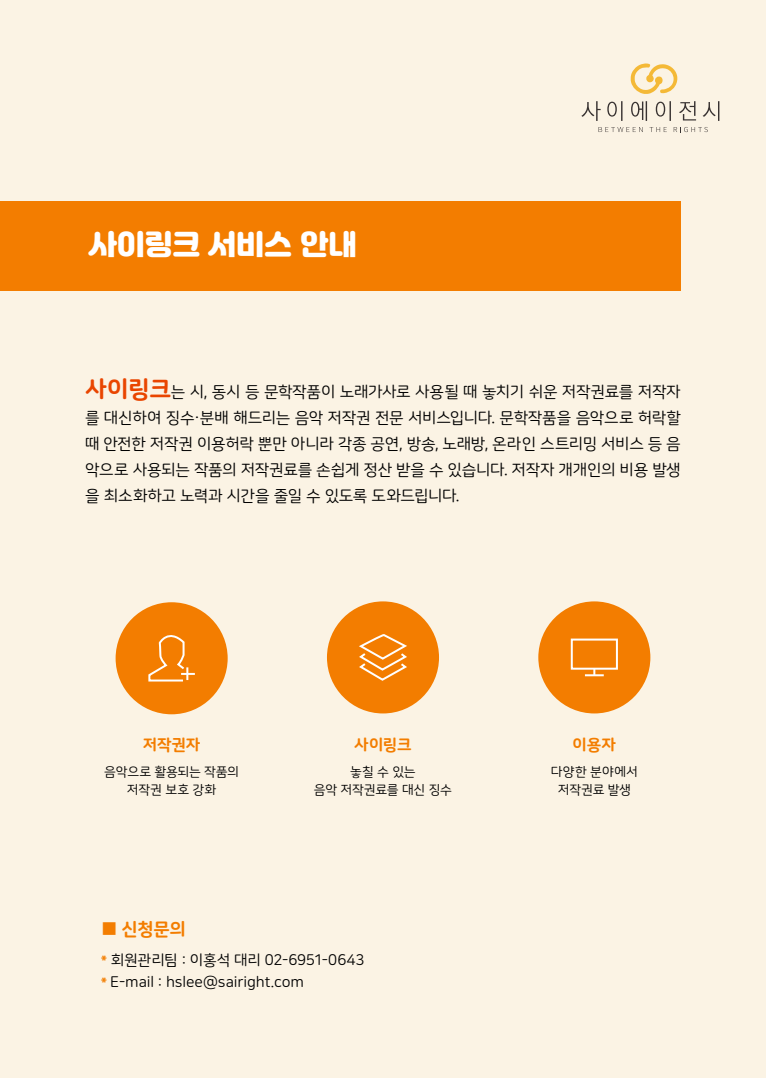
<style>
.page{position:relative;width:766px;height:1078px;background:#fff}
.page>*{position:absolute;margin:0;border:0;box-sizing:border-box;transform-origin:0 0}
.t1{font:28px "Jalnan OTF";letter-spacing:-.005em;color:#fff}
.t2{font:18px "Nanum Square Round OTFEB";color:#f37d00}
.t3{font:16px/26px "Nanum Square Round OTFR";letter-spacing:-.02em;color:#000;text-align:justify}
.t4{font:16px "Nanum Square Round OTFEB";letter-spacing:-.015em;color:#f37d00}
.t5{font:15px/21.5px "Nanum Square Round OTFR";letter-spacing:-.01em;color:#000}
.t6{font:13px/18px "Nanum Square Round OTFR";letter-spacing:-.02em;color:#000;text-align:center}
.s1{font-family:"Nanum Square Round OTFEB";font-size:24px;color:#e94500}
.s2{font-family:"Ko Pub Dotum";font-weight:700;font-size:13px;color:#f37d00}
</style>
<div class="page">
<div style="left:0;top:0;width:765px;height:1077px;background:#fbf3e4"></div>
<div style="left:116px;top:602px;width:111px;height:112px;background:#f37d00;border-radius:50%"></div>
<div style="left:327px;top:601px;width:112px;height:112px;background:#f37d00;border-radius:50%"></div>
<div style="left:538px;top:601px;width:112px;height:112px;background:#f37d00;border-radius:50%"></div>
<svg style="left:581px;top:101px;width:19px;height:20px"></svg>
<svg style="left:607px;top:101px;width:15px;height:20px"></svg>
<svg style="left:631px;top:101px;width:16px;height:20px"></svg>
<svg style="left:655px;top:101px;width:15px;height:20px"></svg>
<svg style="left:679px;top:101px;width:16px;height:19px"></svg>
<svg style="left:702px;top:101px;width:17px;height:20px"></svg>
<svg style="left:598px;top:127px;width:44px;height:5px"></svg>
<svg style="left:649px;top:127px;width:17px;height:5px"></svg>
<svg style="left:673px;top:127px;width:34px;height:5px"></svg>
<svg style="left:630px;top:63px;width:47px;height:31px"></svg>
<svg style="left:148px;top:635px;width:47px;height:47px"></svg>
<svg style="left:359px;top:634px;width:48px;height:47px"></svg>
<div style="left:570px;top:638px;width:47px;height:31px;border:2px solid #fff"></div>
<svg style="left:584px;top:668px;width:19px;height:8px"></svg>
<div style="left:0;top:201px;width:680px;height:90px;background:#f37d00"></div>
<h1 class="t1" style="left:88px;top:225px;width:270px">사이링크 서비스 안내</h1>
<p class="t3" style="left:85px;top:379px;width:597px"><span class="s1">사이링크</span>는 시, 동시 등 문학작품이 노래가사로 사용될 때 놓치기 쉬운 저작권료를 저작자 를 대신하여 징수·분배 해드리는 음악 저작권 전문 서비스입니다. 문학작품을 음악으로 허락할 때 안전한 저작권 이용허락 뿐만 아니라 각종 공연, 방송, 노래방, 온라인 스트리밍 서비스 등 음 악으로 사용되는 작품의 저작권료를 손쉽게 정산 받을 수 있습니다. 저작자 개개인의 비용 발생 을 최소화하고 노력과 시간을 줄일 수 있도록 도와드립니다.</p>
<p class="t4" style="left:143px;top:735px;width:59px">저작권자</p>
<p class="t6" style="left:104px;top:762px;width:136px">음악으로 활용되는 작품의 저작권 보호 강화</p>
<p class="t4" style="left:354px;top:735px;width:59px">사이링크</p>
<p class="t6" style="left:314px;top:762px;width:140px">놓칠 수 있는<br>음악 저작권료를 대신 징수</p>
<p class="t2" style="left:101px;top:919px;width:86px">■ 신청문의</p>
<p class="t5" style="left:101px;top:949px;width:265px"><span class="s2">*</span> 회원관리팀 : 이홍석 대리 02-6951-0643 <span class="s2">*</span> E-mail : hslee@sairight.com</p>
<p class="t4" style="left:572px;top:735px;width:45px">이용자</p>
<p class="t6" style="left:550px;top:762px;width:88px">다양한 분야에서 저작권료 발생</p>
</div>
